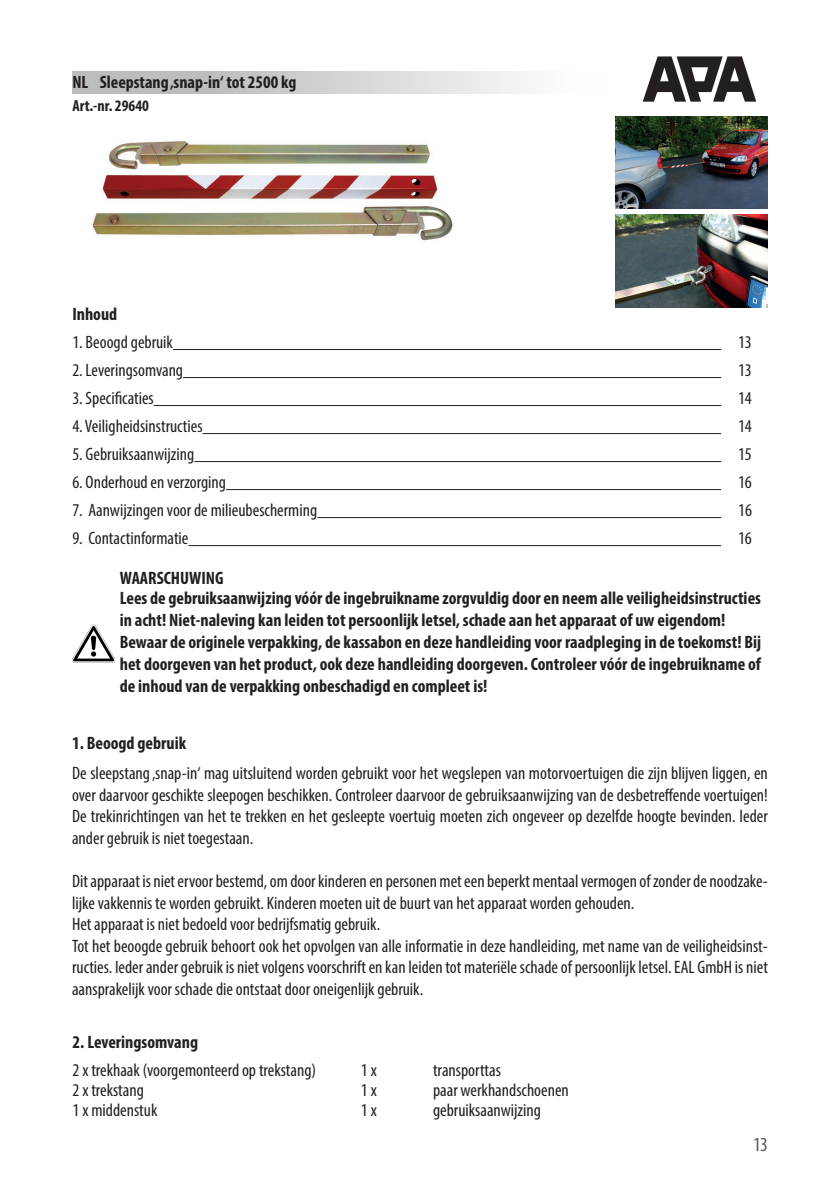
<style>
.page{position:relative;width:840px;height:1191px;background:#fff}
.page>*{position:absolute;margin:0;border:0;box-sizing:border-box;transform-origin:0 0}
.t1{font:condensed 20px "Myriad Pro";color:#57585a}
.t2{font:condensed 18px/21.6px "Myriad Pro";color:#231f20;text-align:justify}
.t3{font:700 condensed 18px/21.6px "Myriad Pro";color:#231f20}
.t4{font:700 condensed 17.8px "Myriad Pro";color:#231f20}
.t5{font:700 condensed 16px "Myriad Pro";color:#231f20}
</style>
<div class="page">
<div style="left:72px;top:71px;width:533px;height:23px;background:linear-gradient(to right,#afb0b4,#fefefe)"></div>
<img style="left:72px;top:624px;width:43px;height:39px">
<img style="left:642px;top:56px;width:115px;height:46px">
<img style="left:92px;top:141px;width:361px;height:100px">
<img style="left:615px;top:116px;width:151px;height:93px">
<img style="left:615px;top:214px;width:151px;height:93px">
<hr style="left:173px;top:349px;width:547px;height:1px;background:#231f20">
<hr style="left:183px;top:377px;width:537px;height:1px;background:#231f20">
<hr style="left:154px;top:405px;width:566px;height:1px;background:#231f20">
<hr style="left:202px;top:433px;width:518px;height:1px;background:#231f20">
<hr style="left:194px;top:461px;width:526px;height:1px;background:#231f20">
<hr style="left:226px;top:489px;width:494px;height:1px;background:#231f20">
<hr style="left:317px;top:517px;width:403px;height:1px;background:#231f20">
<hr style="left:188px;top:545px;width:532px;height:1px;background:#231f20">
<p class="t4" style="left:72px;top:70px;width:225px">NL Sleepstang ‚snap-in‘ tot 2500 kg</p>
<p class="t5" style="left:72px;top:96px;width:78px">Art.-nr. 29640</p>
<p class="t3" style="left:72px;top:302px;width:46px">Inhoud</p>
<p class="t2" style="left:72px;top:331px;width:102px">1. Beoogd gebruik</p>
<p class="t2" style="left:737px;top:331px;width:15px">13</p>
<p class="t2" style="left:72px;top:359px;width:112px">2. Leveringsomvang</p>
<p class="t2" style="left:737px;top:359px;width:15px">13</p>
<p class="t2" style="left:72px;top:387px;width:83px">3. Specificaties</p>
<p class="t2" style="left:737px;top:387px;width:15px">14</p>
<p class="t2" style="left:72px;top:415px;width:132px">4. Veiligheidsinstructies</p>
<p class="t2" style="left:737px;top:415px;width:15px">14</p>
<p class="t2" style="left:72px;top:443px;width:123px">5. Gebruiksaanwijzing</p>
<p class="t2" style="left:737px;top:443px;width:15px">15</p>
<p class="t2" style="left:72px;top:471px;width:155px">6. Onderhoud en verzorging</p>
<p class="t2" style="left:737px;top:471px;width:15px">16</p>
<p class="t2" style="left:72px;top:499px;width:246px">7. Aanwijzingen voor de milieubescherming</p>
<p class="t2" style="left:737px;top:499px;width:15px">16</p>
<p class="t2" style="left:72px;top:527px;width:117px">9. Contactinformatie</p>
<p class="t2" style="left:737px;top:527px;width:15px">16</p>
<p class="t3" style="left:120px;top:566px;width:642px">WAARSCHUWING<br>Lees de gebruiksaanwijzing vóór de ingebruikname zorgvuldig door en neem alle veiligheidsinstructies in acht! Niet-naleving kan leiden tot persoonlijk letsel, schade aan het apparaat of uw eigendom!<br>Bewaar de originele verpakking, de kassabon en deze handleiding voor raadpleging in de toekomst! Bij het doorgeven van het product, ook deze handleiding doorgeven. Controleer vóór de ingebruikname of de inhoud van de verpakking onbeschadigd en compleet is!</p>
<p class="t3" style="left:72px;top:731px;width:115px">1. Beoogd gebruik</p>
<p class="t2" style="left:72px;top:762px;width:697px">De sleepstang ‚snap-in‘ mag uitsluitend worden gebruikt voor het wegslepen van motorvoertuigen die zijn blijven liggen, en over daarvoor geschikte sleepogen beschikken. Controleer daarvoor de gebruiksaanwijzing van de desbetreffende voertuigen!<br>De trekinrichtingen van het te trekken en het gesleepte voertuig moeten zich ongeveer op dezelfde hoogte bevinden. Ieder ander gebruik is niet toegestaan.</p>
<p class="t2" style="left:72px;top:870px;width:697px;text-align:left">Dit apparaat is niet ervoor bestemd, om door kinderen en personen met een beperkt mentaal vermogen of zonder de noodzake&shy;lijke vakkennis te worden gebruikt. Kinderen moeten uit de buurt van het apparaat worden gehouden.<br>Het apparaat is niet bedoeld voor bedrijfsmatig gebruik.<br>Tot het beoogde gebruik behoort ook het opvolgen van alle informatie in deze handleiding, met name van de veiligheidsinst&shy;ructies. Ieder ander gebruik is niet volgens voorschrift en kan leiden tot materiële schade of persoonlijk letsel. EAL GmbH is niet aansprakelijk voor schade die ontstaat door oneigenlijk gebruik.</p>
<p class="t3" style="left:73px;top:1031px;width:127px">2. Leveringsomvang</p>
<p class="t2" style="left:73px;top:1058px;width:245px">2 x trekhaak (voorgemonteerd op trekstang)</p>
<p class="t2" style="left:361px;top:1058px;width:17px">1 x</p>
<p class="t2" style="left:433px;top:1058px;width:69px">transporttas</p>
<p class="t2" style="left:73px;top:1078px;width:73px">2 x trekstang</p>
<p class="t2" style="left:361px;top:1078px;width:17px">1 x</p>
<p class="t2" style="left:433px;top:1078px;width:137px">paar werkhandschoenen</p>
<p class="t2" style="left:73px;top:1098px;width:86px">1 x middenstuk</p>
<p class="t2" style="left:361px;top:1098px;width:17px">1 x</p>
<p class="t2" style="left:433px;top:1098px;width:109px">gebruiksaanwijzing</p>
<p class="t1" style="left:752px;top:1132px;width:16px">13</p>
</div>
